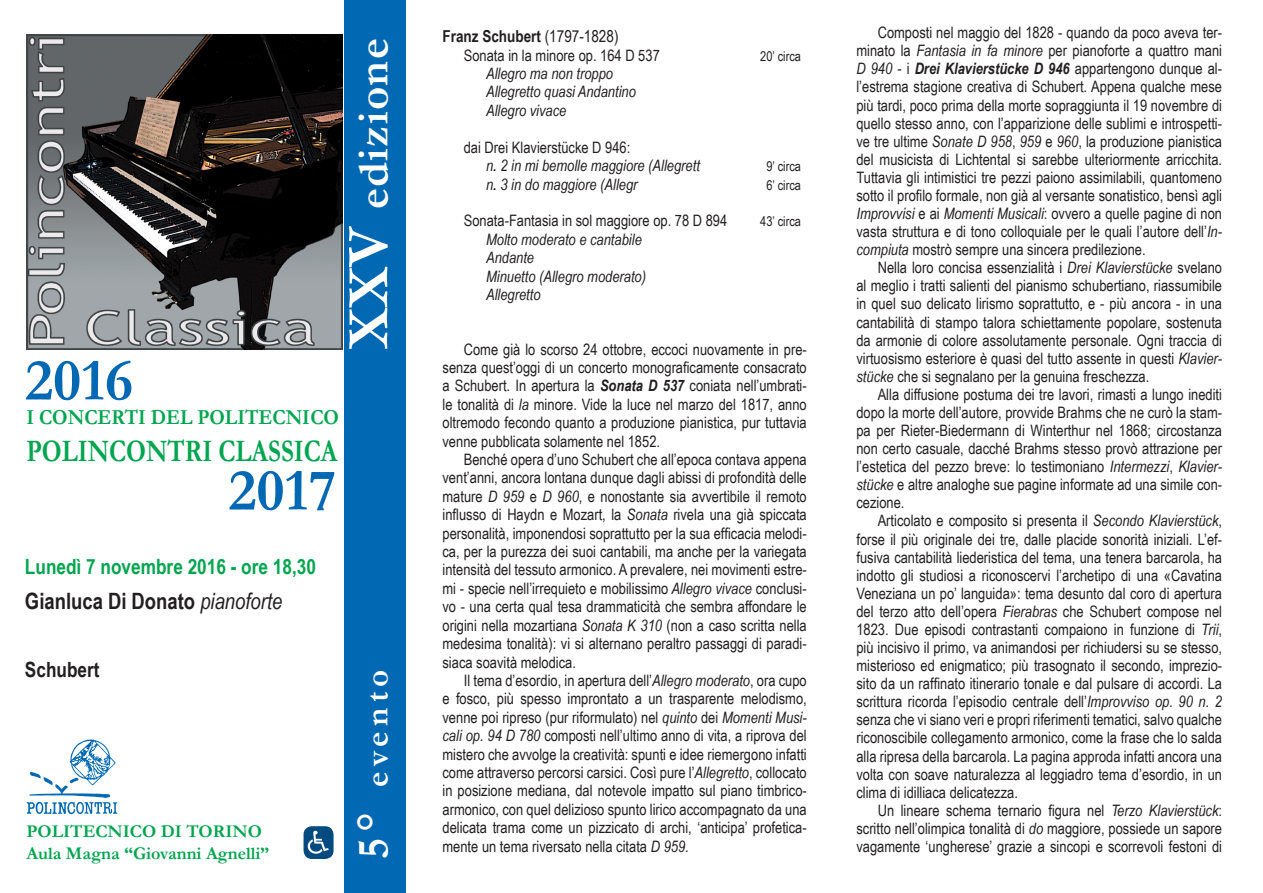
<style>
.page{position:relative;width:1263px;height:893px;background:#fff}
.page>*{position:absolute;margin:0;border:0;box-sizing:border-box;transform-origin:0 0}
.t1{font:700 60px "Garamond";color:#0168b3}
.t2{font:700 45px "Garamond";letter-spacing:.03em;color:#fff}
.t3{font:700 33px "Garamond";letter-spacing:.16em;color:#fff}
.t4{font:700 31.5px "Garamond";color:#00a54f;scale:.8 1}
.t5{font:700 22.5px "Arial Narrow";color:#231f20}
.t6{font:700 21.45px "Garamond";color:#00a54f;scale:.91 1}
.t7{font:700 21px "Arial Narrow";color:#00a54f}
.t8{font:700 21px "Arial Narrow";color:#231f20}
.t9{font:700 18px/21.6px "Garamond";color:#00a54f}
.t10{font:700 16.5px "Arial Narrow";color:#231f20}
.t11{font:15.75px/18.1px "Arial Narrow";color:#231f20;text-align:justify}
.t12{font:italic 15.75px/18.5px "Arial Narrow";color:#231f20}
.t13{font:13.5px "Arial Narrow";color:#231f20}
.s1{font-size:60px}
.s2{font-weight:400;font-style:italic}
.s3{font-size:45px}
.s4{font-weight:400}
.s5{font-weight:700;font-style:italic}
.s6{font-style:italic}
</style>
<div class="page">
<div style="left:344px;top:0;width:62px;height:893px;background:#0168b3"></div>
<img style="left:26px;top:739px;width:92px;height:75px">
<img style="left:26px;top:34px;width:316px;height:316px">
<img style="left:303px;top:826px;width:31px;height:33px">
<h1 class="t1" style="left:25px;top:340px;width:110px">2016</h1>
<h3 class="t6" style="left:26px;top:403px;width:345px">I CONCERTI DEL POLITECNICO</h3>
<h3 class="t4" style="left:26px;top:429px;width:390px">POLINCONTRI CLASSICA</h3>
<h1 class="t1" style="left:228px;top:450px;width:110px">2017</h1>
<h2 class="t2" style="left:343px;top:349px;width:312px;rotate:-90deg"><span class="s1">XXV</span> edizione</h2>
<h3 class="t7" style="left:25px;top:551px;width:292px">Lunedì 7 novembre 2016 - ore 18,30</h3>
<h3 class="t5" style="left:25px;top:584px;width:259px">Gianluca Di Donato <span class="s2">pianoforte</span></h3>
<h3 class="t8" style="left:25px;top:653px;width:76px">Schubert</h3>
<p class="t9" style="left:26px;top:821px;width:244px">POLITECNICO DI TORINO<br>Aula Magna “Giovanni Agnelli”</p>
<h3 class="t3" style="left:355px;top:859px;width:191px;rotate:-90deg"><span class="s3">5°</span> evento</h3>
<p class="t10" style="left:442px;top:24px;width:177px">Franz Schubert <span class="s4">(1797-1828)</span></p>
<p class="t11" style="left:464px;top:45px;width:198px">Sonata in la minore op. 164 D 537</p>
<p class="t13" style="left:760px;top:46px;width:42px">20’ circa</p>
<p class="t12" style="left:486px;top:64px;width:151px">Allegro ma non troppo<br>Allegretto quasi Andantino<br>Allegro vivace</p>
<p class="t11" style="left:464px;top:137px;width:168px">dai Drei Klavierstücke D 946:</p>
<p class="t12" style="left:486px;top:156px;width:215px">n. 2 in mi bemolle maggiore (Allegrett</p>
<p class="t13" style="left:766px;top:156px;width:36px">9’ circa</p>
<p class="t12" style="left:486px;top:174px;width:153px">n. 3 in do maggiore (Allegr</p>
<p class="t13" style="left:766px;top:175px;width:36px">6’ circa</p>
<p class="t11" style="left:464px;top:211px;width:265px">Sonata-Fantasia in sol maggiore op. 78 D 894</p>
<p class="t13" style="left:760px;top:212px;width:42px">43’ circa</p>
<p class="t12" style="left:486px;top:230px;width:162px">Molto moderato e cantabile<br>Andante<br>Minuetto (Allegro moderato)<br>Allegretto</p>
<p class="t11" style="left:442px;top:339px;width:366px;text-indent:21px">Come già lo scorso 24 ottobre, eccoci nuovamente in pre&shy;senza quest’oggi di un concerto monograficamente consacrato a Schubert. In apertura la <span class="s5">Sonata D 537</span> coniata nell’umbrati&shy;le tonalità di <span class="s6">la</span> minore. Vide la luce nel marzo del 1817, anno oltremodo fecondo quanto a produzione pianistica, pur tuttavia venne pubblicata solamente nel 1852.</p>
<p class="t11" style="left:442px;top:450px;width:366px;text-indent:21px">Benché opera d’uno Schubert che all’epoca contava appena vent’anni, ancora lontana dunque dagli abissi di profondità delle mature <span class="s6">D 959</span> e <span class="s6">D 960</span>, e nonostante sia avvertibile il remoto influsso di Haydn e Mozart, la <span class="s6">Sonata</span> rivela una già spiccata personalità, imponendosi soprattutto per la sua efficacia melodi&shy;ca, per la purezza dei suoi cantabili, ma anche per la variegata intensità del tessuto armonico. A prevalere, nei movimenti estre&shy;mi - specie nell’irrequieto e mobilissimo <span class="s6">Allegro vivace</span> conclusi&shy;vo - una certa qual tesa drammaticità che sembra affondare le origini nella mozartiana <span class="s6">Sonata K 310</span> (non a caso scritta nella medesima tonalità): vi si alternano peraltro passaggi di paradi&shy;siaca soavità melodica.</p>
<p class="t11" style="left:442px;top:671px;width:366px;text-indent:21px">Il tema d’esordio, in apertura dell’<span class="s6">Allegro moderato</span>, ora cupo e fosco, più spesso improntato a un trasparente melodismo, venne poi ripreso (pur riformulato) nel <span class="s6">quinto</span> dei <span class="s6">Momenti Musi&shy;cali op. 94 D 780</span> composti nell’ultimo anno di vita, a riprova del mistero che avvolge la creatività: spunti e idee riemergono infatti come attraverso percorsi carsici. Così pure l’<span class="s6">Allegretto</span>, collocato in posizione mediana, dal notevole impatto sul piano timbrico&shy;armonico, con quel delizioso spunto lirico accompagnato da una delicata trama come un pizzicato di archi, ‘anticipa’ profetica&shy;mente un tema riversato nella citata <span class="s6">D 959</span>.</p>
<p class="t11" style="left:856px;top:23px;width:367px;text-indent:21px">Composti nel maggio del 1828 - quando da poco aveva ter&shy;minato la <span class="s6">Fantasia in fa minore</span> per pianoforte a quattro mani <span class="s6">D 940</span> - i <span class="s5">Drei Klavierstücke D 946</span> appartengono dunque al&shy;l’estrema stagione creativa di Schubert. Appena qualche mese più tardi, poco prima della morte sopraggiunta il 19 novembre di quello stesso anno, con l’apparizione delle sublimi e introspetti&shy;ve tre ultime <span class="s6">Sonate D 958</span>, <span class="s6">959</span> e <span class="s6">960</span>, la produzione pianistica del musicista di Lichtental si sarebbe ulteriormente arricchita.<br>Tuttavia gli intimistici tre pezzi paiono assimilabili, quantomeno sotto il profilo formale, non già al versante sonatistico, bensì agli <span class="s6">Improvvisi</span> e ai <span class="s6">Momenti Musicali</span>: ovvero a quelle pagine di non vasta struttura e di tono colloquiale per le quali l’autore dell’<span class="s6">In&shy;compiuta</span> mostrò sempre una sincera predilezione.</p>
<p class="t11" style="left:856px;top:258px;width:367px;text-indent:21px">Nella loro concisa essenzialità i <span class="s6">Drei Klavierstücke</span> svelano al meglio i tratti salienti del pianismo schubertiano, riassumibile in quel suo delicato lirismo soprattutto, e - più ancora - in una cantabilità di stampo talora schiettamente popolare, sostenuta da armonie di colore assolutamente personale. Ogni traccia di virtuosismo esteriore è quasi del tutto assente in questi <span class="s6">Klavier&shy;stücke</span> che si segnalano per la genuina freschezza.</p>
<p class="t11" style="left:856px;top:385px;width:367px;text-indent:21px">Alla diffusione postuma dei tre lavori, rimasti a lungo inediti dopo la morte dell’autore, provvide Brahms che ne curò la stam&shy;pa per Rieter-Biedermann di Winterthur nel 1868; circostanza non certo casuale, dacché Brahms stesso provò attrazione per l’estetica del pezzo breve: lo testimoniano <span class="s6">Intermezzi</span>, <span class="s6">Klavier&shy;stücke</span> e altre analoghe sue pagine informate ad una simile con&shy;cezione.</p>
<p class="t11" style="left:856px;top:511px;width:367px;text-indent:21px">Articolato e composito si presenta il <span class="s6">Secondo Klavierstück</span>, forse il più originale dei tre, dalle placide sonorità iniziali. L’ef&shy;fusiva cantabilità liederistica del tema, una tenera barcarola, ha indotto gli studiosi a riconoscervi l’archetipo di una «Cavatina Veneziana un po’ languida»: tema desunto dal coro di apertura del terzo atto dell’opera <span class="s6">Fierabras</span> che Schubert compose nel 1823. Due episodi contrastanti compaiono in funzione di <span class="s6">Trii</span>, più incisivo il primo, va animandosi per richiudersi su se stesso, misterioso ed enigmatico; più trasognato il secondo, imprezio&shy;sito da un raffinato itinerario tonale e dal pulsare di accordi. La scrittura ricorda l’episodio centrale dell’<span class="s6">Improvviso op. 90 n. 2 </span>senza che vi siano veri e propri riferimenti tematici, salvo qualche riconoscibile collegamento armonico, come la frase che lo salda alla ripresa della barcarola. La pagina approda infatti ancora una volta con soave naturalezza al leggiadro tema d’esordio, in un clima di idilliaca delicatezza.</p>
<p class="t11" style="left:856px;top:800px;width:367px;text-indent:21px">Un lineare schema ternario figura nel <span class="s6">Terzo Klavierstück</span>: scritto nell’olimpica tonalità di <span class="s6">do</span> maggiore, possiede un sapore vagamente ‘ungherese’ grazie a sincopi e scorrevoli festoni di</p>
</div>
